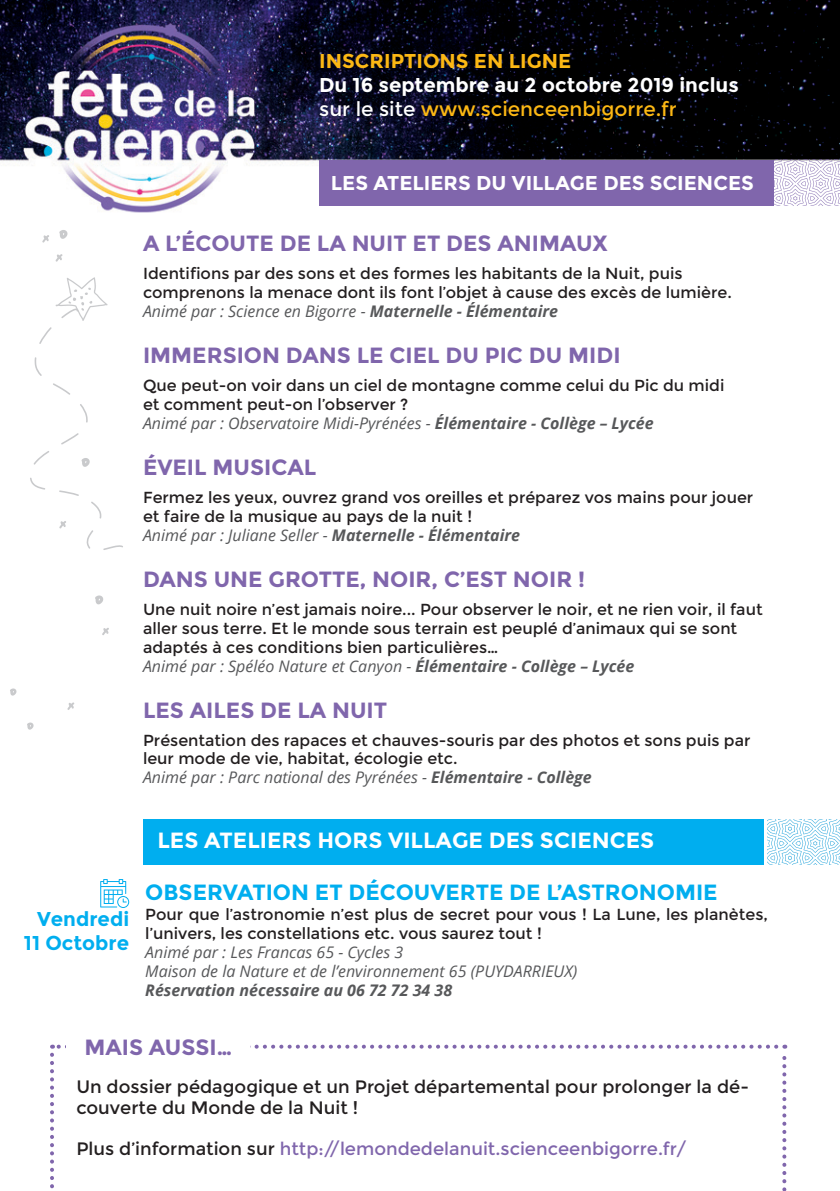
<style>
.page{position:relative;width:840px;height:1191px;background:#fff}
.page>*{position:absolute;margin:0;border:0;box-sizing:border-box;transform-origin:0 0}
.t1{font:700 22px "Montserrat";color:#8066ac}
.t2{font:700 22px "Montserrat";color:#00aeef}
.t3{font:700 22px "Montserrat";color:#fff}
.t4{font:700 20px "Montserrat";color:#fff}
.t5{font:20px "Montserrat";color:#fcb814}
.t6{font:700 20px "Montserrat";color:#fcb814}
.t7{font:700 20px "Montserrat";color:#00aeef}
.t8{font:18px/21.6px "Montserrat";color:#231f20}
.t9{font:18px "Montserrat";color:#8066ac}
.t10{font:16px/19.2px "Montserrat";color:#231f20}
.t11{font:italic 16px "Open Sans";color:#57585a}
.t12{font:italic 700 16px "Open Sans";color:#57585a}
.s1{color:#fff}
.s2{font-weight:700}
.s3{color:#231f20}
</style>
<div class="page">
<img style="left:0;top:0;width:839px;height:1191px">
<svg style="left:102px;top:628px;width:7px;height:7px"></svg>
<svg style="left:42px;top:235px;width:7px;height:7px"></svg>
<svg style="left:56px;top:254px;width:6px;height:8px"></svg>
<svg style="left:67px;top:702px;width:7px;height:8px"></svg>
<svg style="left:95px;top:595px;width:8px;height:9px"></svg>
<svg style="left:59px;top:230px;width:8px;height:9px"></svg>
<svg style="left:30px;top:277px;width:93px;height:273px"></svg>
<svg style="left:27px;top:722px;width:7px;height:7px"></svg>
<svg style="left:10px;top:688px;width:6px;height:7px"></svg>
<div style="left:143px;top:819px;width:620px;height:46px;background:#00aeef"></div>
<svg style="left:767px;top:819px;width:72px;height:46px"></svg>
<div style="left:319px;top:160px;width:453px;height:45px;background:#8066ac"></div>
<svg style="left:772px;top:160px;width:67px;height:45px"></svg>
<svg style="left:50px;top:1054px;width:4px;height:137px"></svg>
<svg style="left:781px;top:1044px;width:4px;height:147px"></svg>
<svg style="left:52px;top:1044px;width:723px;height:4px"></svg>
<div style="left:66px;top:1029px;width:183px;height:36px;background:#fff"></div>
<svg style="left:100px;top:879px;width:29px;height:29px"></svg>
<p class="t6" style="left:319px;top:49px;width:253px">INSCRIPTIONS EN LIGNE</p>
<p class="t4" style="left:319px;top:73px;width:421px">Du 16 septembre au 2 octobre 2019 inclus</p>
<p class="t5" style="left:319px;top:97px;width:359px"><span class="s1">sur le site</span> www.scienceenbigorre.fr</p>
<p class="t4" style="left:331px;top:171px;width:424px">LES ATELIERS DU VILLAGE DES SCIENCES</p>
<p class="t1" style="left:143px;top:230px;width:466px">A L’ÉCOUTE DE LA NUIT ET DES ANIMAUX</p>
<p class="t10" style="left:143px;top:264px;width:590px">Identifions par des sons et des formes les habitants de la Nuit, puis comprenons la menace dont ils font l’objet à cause des excès de lumière.</p>
<p class="t11" style="left:143px;top:300px;width:416px">Animé par : Science en Bigorre - <span class="s2">Maternelle - Élémentaire</span></p>
<p class="t1" style="left:143px;top:342px;width:479px">IMMERSION DANS LE CIEL DU PIC DU MIDI</p>
<p class="t10" style="left:143px;top:376px;width:582px">Que peut-on voir dans un ciel de montagne comme celui du Pic du midi</p>
<p class="t10" style="left:143px;top:395px;width:267px">et comment peut-on l’observer ?</p>
<p class="t11" style="left:143px;top:412px;width:512px">Animé par : Observatoire Midi-Pyrénées - <span class="s2">Élémentaire - Collège – Lycée</span></p>
<p class="t1" style="left:143px;top:454px;width:175px">ÉVEIL MUSICAL</p>
<p class="t10" style="left:143px;top:488px;width:611px">Fermez les yeux, ouvrez grand vos oreilles et préparez vos mains pour jouer et faire de la musique au pays de la nuit !</p>
<p class="t11" style="left:143px;top:524px;width:378px">Animé par : Juliane Seller - <span class="s2">Maternelle - Élémentaire</span></p>
<p class="t1" style="left:143px;top:566px;width:443px">DANS UNE GROTTE, NOIR, C’EST NOIR !</p>
<p class="t10" style="left:143px;top:600px;width:621px">Une nuit noire n’est jamais noire... Pour observer le noir, et ne rien voir, il faut aller sous terre. Et le monde sous terrain est peuplé d’animaux qui se sont adaptés à ces conditions bien particulières…</p>
<p class="t11" style="left:143px;top:655px;width:492px">Animé par : Spéléo Nature et Canyon - <span class="s2">Élémentaire - Collège – Lycée</span></p>
<p class="t1" style="left:143px;top:697px;width:245px">LES AILES DE LA NUIT</p>
<p class="t10" style="left:143px;top:731px;width:608px;line-height:18px">Présentation des rapaces et chauves-souris par des photos et sons puis par leur mode de vie, habitat, écologie etc.</p>
<p class="t11" style="left:143px;top:766px;width:450px">Animé par : Parc national des Pyrénées - <span class="s2">Elémentaire - Collège</span></p>
<p class="t7" style="left:37px;top:907px;width:93px">Vendredi</p>
<p class="t7" style="left:24px;top:931px;width:107px">11 Octobre</p>
<p class="t3" style="left:157px;top:827px;width:498px">LES ATELIERS HORS VILLAGE DES SCIENCES</p>
<p class="t2" style="left:145px;top:879px;width:573px">OBSERVATION ET DÉCOUVERTE DE L’ASTRONOMIE</p>
<p class="t10" style="left:145px;top:904px;width:623px">Pour que l’astronomie n’est plus de secret pour vous ! La Lune, les planètes, l’univers, les constellations etc. vous saurez tout !</p>
<p class="t11" style="left:145px;top:941px;width:259px">Animé par : Les Francas 65 - Cycles 3</p>
<p class="t11" style="left:145px;top:960px;width:433px">Maison de la Nature et de l’environnement 65 (PUYDARRIEUX)</p>
<p class="t12" style="left:145px;top:979px;width:308px">Réservation nécessaire au 06 72 72 34 38</p>
<p class="t1" style="left:84px;top:1034px;width:149px">MAIS AUSSI…</p>
<p class="t8" style="left:76px;top:1075px;width:673px">Un dossier pédagogique et un Projet départemental pour prolonger la dé&shy;couverte du Monde de la Nuit !</p>
<p class="t9" style="left:76px;top:1138px;width:611px"><span class="s3">Plus d’information sur</span> http://lemondedelanuit.scienceenbigorre.fr/</p>
</div>
